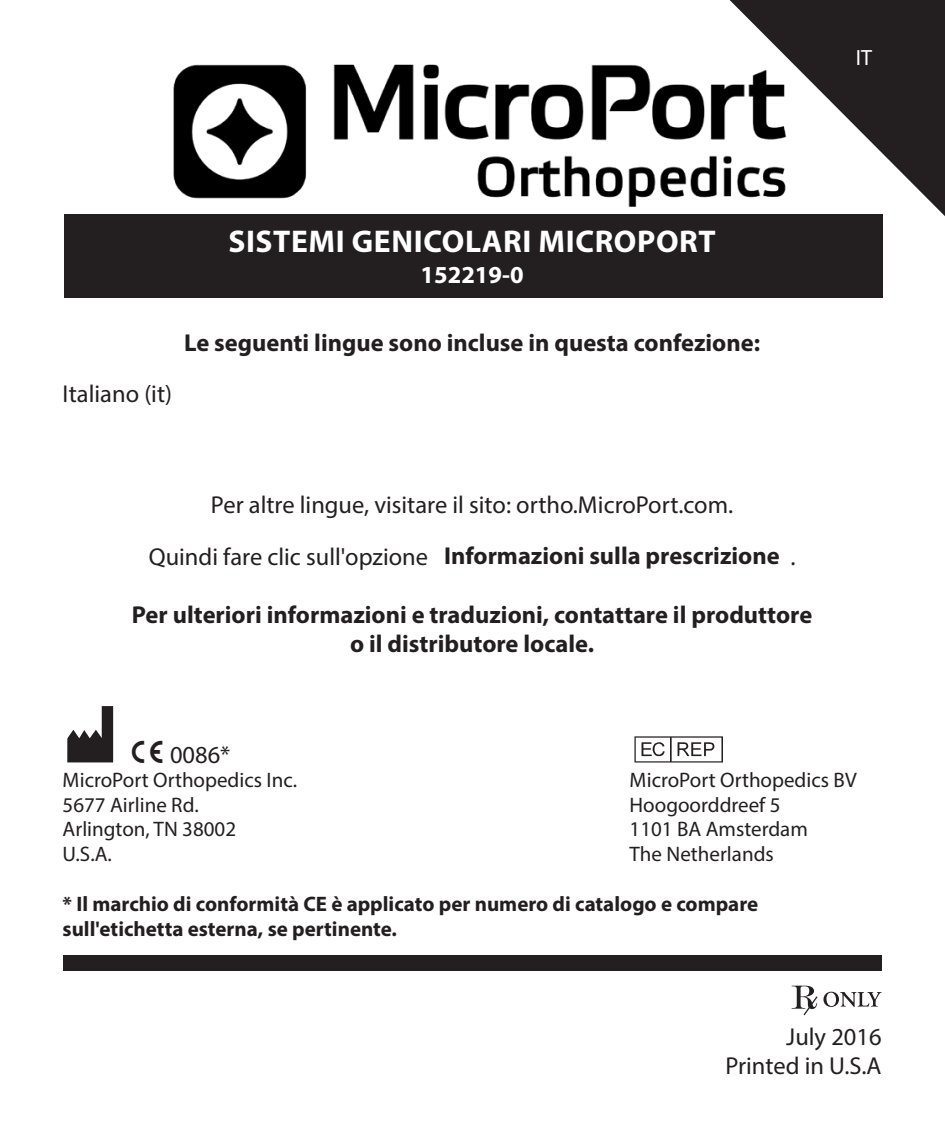
<style>
.page{position:relative;width:945px;height:1134px;background:#fff}
.page>*{position:absolute;margin:0;border:0;box-sizing:border-box;transform-origin:0 0}
.t1{font:63px "mdd en 980";color:#231f20}
.t2{font:700 31.5px "Myriad Pro";letter-spacing:.02em;color:#fff}
.t3{font:700 24.5px/29.4px "Myriad Pro";color:#231f20;text-align:center}
.Date{font:24.5px "Myriad Pro";color:#231f20}
.LANG{font:24.5px "Myriad Pro";color:#231f20}
.Part_no{font:700 24.5px "Myriad Pro";color:#fff}
.t4{font:22.05px "Myriad Pro";color:#fff}
.t5{font:21px "Myriad Pro";color:#231f20}
.t6{font:700 21px/25.2px "Myriad Pro";color:#231f20}
.s1{font-weight:400}
.s2{font-family:"mdd en 980"}
</style>
<div class="page">
<div style="left:64px;top:214px;width:819px;height:83px;background:#231f20"></div>
<div style="left:63px;top:955px;width:819px;height:16px;background:#231f20"></div>
<svg style="left:792px;top:986px;width:90px;height:29px"></svg>
<img style="left:173px;top:64px;width:557px;height:142px">
<svg style="left:730px;top:0;width:215px;height:216px;fill:#231f20"></svg>
<p class="t4" style="left:856px;top:44px;width:18px">IT</p>
<p class="t2" style="left:228px;top:221px;width:489px">SISTEMI GENICOLARI MICROPORT</p>
<p class="Part_no" style="left:421px;top:259px;width:105px">152219-0</p>
<p class="LANG" style="left:63px;top:378px;width:111px">Italiano (it)</p>
<p class="t3" style="left:184px;top:327px;width:577px">Le seguenti lingue sono incluse in questa confezione:</p>
<p class="Date" style="left:211px;top:490px;width:524px">Per altre lingue, visitare il sito: ortho.MicroPort.com.</p>
<p class="Date" style="left:149px;top:542px;width:281px">Quindi fare clic sull'opzione</p>
<p class="t3" style="left:444px;top:540px;width:353px">Informazioni sulla prescrizione <span class="s1">.</span></p>
<p class="t3" style="left:132px;top:599px;width:682px">Per ulteriori informazioni e traduzioni, contattare il produttore o il distributore locale.</p>
<p class="t1" style="left:63px;top:704px;width:54px">M</p>
<p class="t5" style="left:63px;top:767px;width:236px">MicroPort Orthopedics Inc.</p>
<p class="Date" style="left:131px;top:740px;width:101px"><span class="s2">C</span> 0086*</p>
<p class="t1" style="left:630px;top:704px;width:96px">P</p>
<p class="t5" style="left:630px;top:767px;width:229px">MicroPort Orthopedics BV</p>
<p class="t5" style="left:63px;top:792px;width:138px">5677 Airline Rd.</p>
<p class="t5" style="left:630px;top:792px;width:152px">Hoogoorddreef 5</p>
<p class="t5" style="left:63px;top:816px;width:175px">Arlington, TN 38002</p>
<p class="t5" style="left:630px;top:816px;width:180px">1101 BA Amsterdam</p>
<p class="t5" style="left:63px;top:841px;width:51px">U.S.A.</p>
<p class="t5" style="left:630px;top:841px;width:146px">The Netherlands</p>
<p class="t6" style="left:63px;top:890px;width:697px">* Il marchio di conformità CE è applicato per numero di catalogo e compare sull'etichetta esterna, se pertinente.</p>
<p class="Date" style="left:786px;top:1021px;width:97px">July 2016</p>
<p class="Date" style="left:725px;top:1051px;width:158px">Printed in U.S.A</p>
</div>
